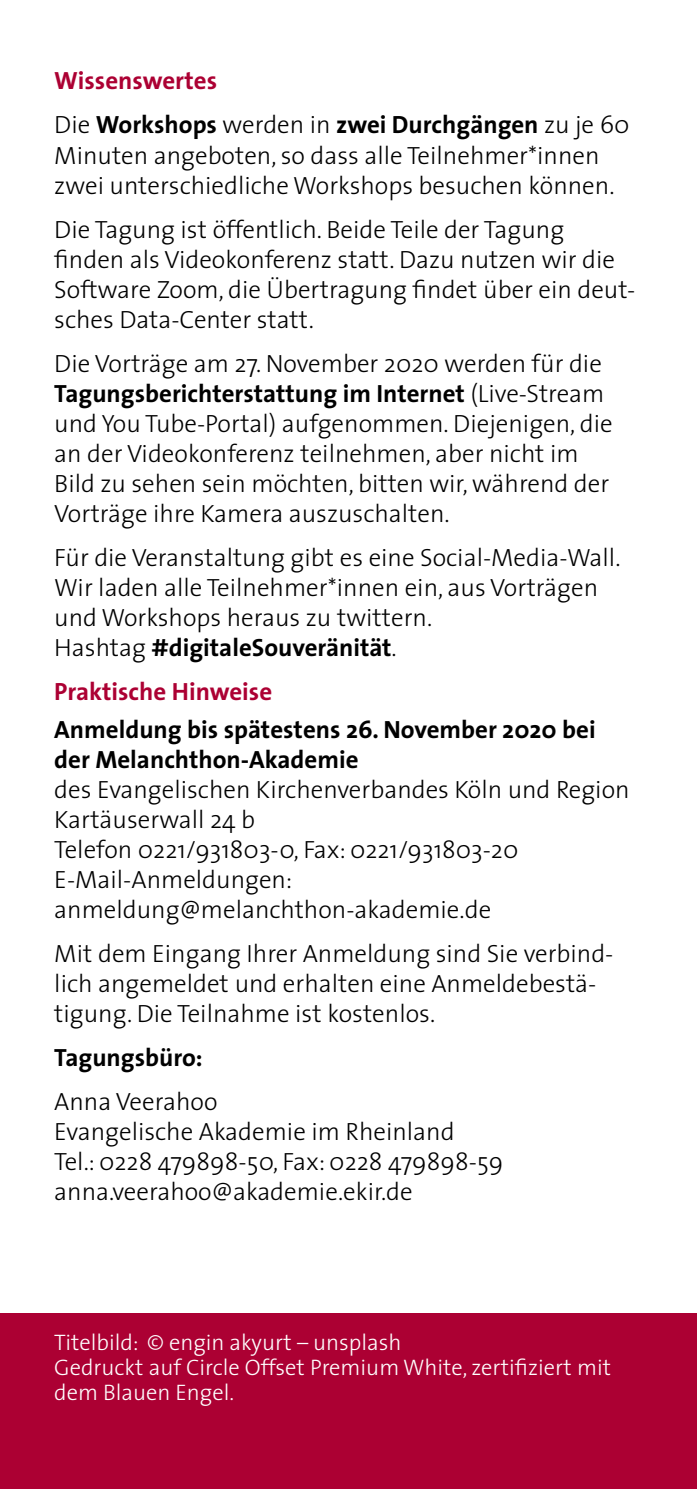
<style>
.page{position:relative;width:697px;height:1489px;background:#fff}
.page>*{position:absolute;margin:0;border:0;box-sizing:border-box;transform-origin:0 0}
.t1{font:300 25px/30px "The Sans";color:#000}
.t2{font:700 25px/44.2px "The Sans";color:#000}
.t3{font:700 25px "The Sans";color:#ac0033}
.t4{font:300 22.5px/25px "The Sans";color:#fff}
.s1{color:#ac0033}
.s2{font-weight:300}
.s3{font-weight:700}
</style>
<div class="page">
<div style="left:0;top:1312px;width:697px;height:176px;background:#ac0033"></div>
<p class="t2" style="left:54px;top:58px;width:577px"><span class="s1">Wissenswertes<br></span><span class="s2">Die</span> Workshops <span class="s2">werden in</span> zwei Durchgängen <span class="s2">zu je 60</span></p>
<p class="t1" style="left:54px;top:139px;width:562px">Minuten angeboten, so dass alle Teilnehmer*innen zwei unterschiedliche Workshops besuchen können.</p>
<p class="t1" style="left:54px;top:213px;width:582px">Die Tagung ist öffentlich. Beide Teile der Tagung finden als Videokonferenz statt. Dazu nutzen wir die Software Zoom, die Übertragung findet über ein deut&shy;sches Data-Center statt.</p>
<p class="t1" style="left:54px;top:348px;width:560px">Die Vorträge am 27. November 2020 werden für die <span class="s3">Tagungsberichterstattung im Internet</span> (Live-Stream und You Tube-Portal) aufgenommen. Diejenigen, die an der Videokonferenz teilnehmen, aber nicht im Bild zu sehen sein möchten, bitten wir, während der Vorträge ihre Kamera auszuschalten.</p>
<p class="t1" style="left:54px;top:542px;width:568px">Für die Veranstaltung gibt es eine Social-Media-Wall.<br>Wir laden alle Teilnehmer*innen ein, aus Vorträgen und Workshops heraus zu twittern.<br>Hashtag <span class="s3">#digitaleSouveränität</span>.</p>
<p class="t3" style="left:54px;top:671px;width:219px">Praktische Hinweise</p>
<p class="t2" style="left:54px;top:713px;width:543px;line-height:30px">Anmeldung bis spätestens 26. November 2020 bei der Melanchthon-Akademie</p>
<p class="t1" style="left:54px;top:773px;width:577px">des Evangelischen Kirchenverbandes Köln und Region Kartäuserwall 24 b<br>Telefon 0221/931803-0, Fax: 0221/931803-20<br>E-Mail-Anmeldungen: anmeldung@melanchthon-akademie.de</p>
<p class="t1" style="left:54px;top:937px;width:561px">Mit dem Eingang Ihrer Anmeldung sind Sie verbind&shy;lich angemeldet und erhalten eine Anmeldebestä&shy;tigung. Die Teilnahme ist kostenlos.</p>
<p class="t2" style="left:54px;top:1034px;width:150px">Tagungsbüro:</p>
<p class="t1" style="left:54px;top:1085px;width:451px">Anna Veerahoo<br>Evangelische Akademie im Rheinland<br>Tel.: 0228 479898-50, Fax: 0228 479898-59 anna.veerahoo@akademie.ekir.de</p>
<p class="t4" style="left:54px;top:1328px;width:558px">Titelbild: © engin akyurt – unsplash<br>Gedruckt auf Circle Offset Premium White, zertifiziert mit dem Blauen Engel.</p>
</div>
